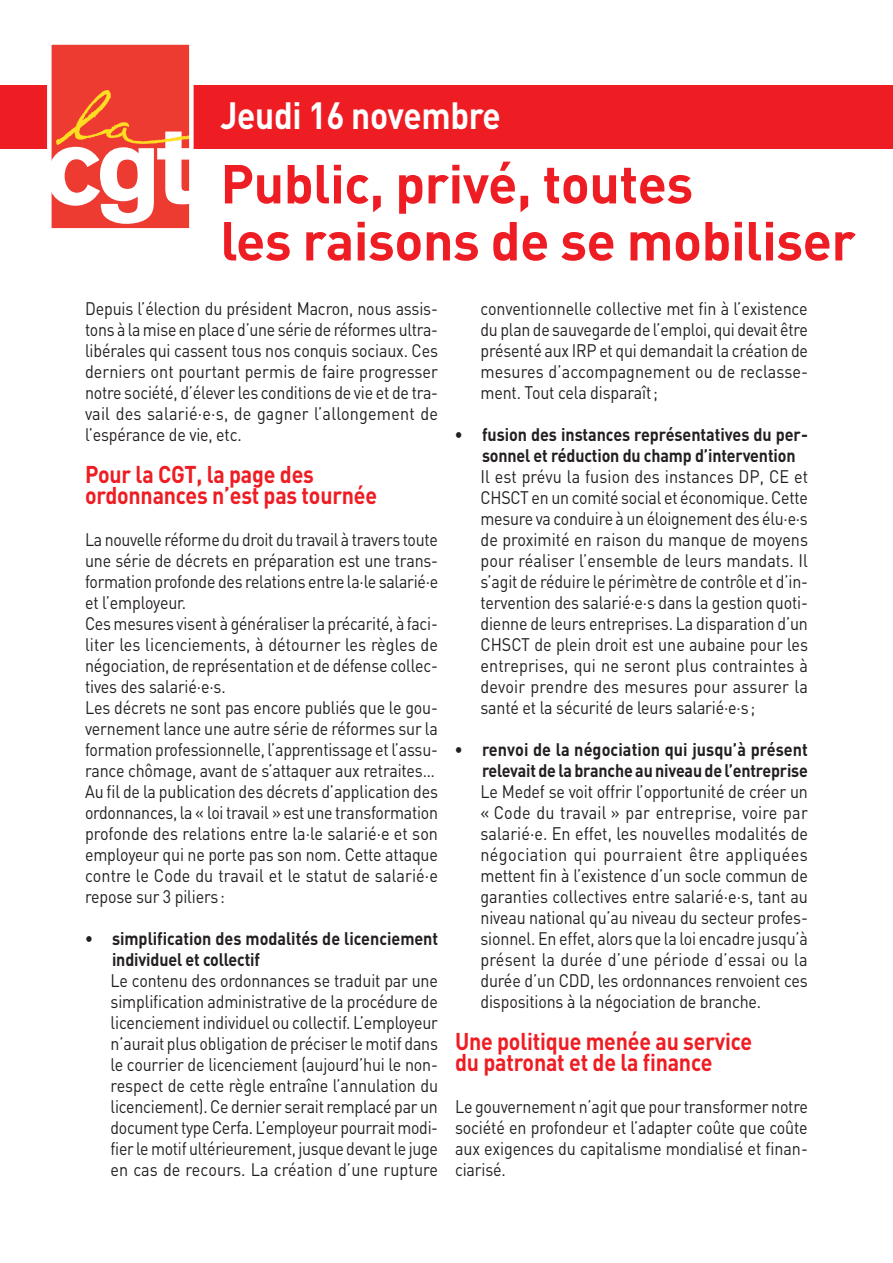
<style>
.page{position:relative;width:893px;height:1263px;background:#fff}
.page>*{position:absolute;margin:0;border:0;box-sizing:border-box;transform-origin:0 0}
.t1{font:700 54px/57px "DIN";letter-spacing:-.01em;color:#ee1d23}
.t2{font:700 37.5px "DIN";letter-spacing:-.01em;color:#fff;scale:.89 1}
.t3{font:700 24px/21px "DIN";letter-spacing:-.01em;color:#ee1d23;scale:.89 1}
.t4{font:18px/21px "DIN";letter-spacing:-.01em;color:#231f20;text-align:justify;scale:.89 1}
.t5{font:18px/21px "DIN";letter-spacing:-.01em;color:#231f20;text-align:justify;scale:.9 1}
.t6{font:700 18px/21px "DIN";letter-spacing:-.005em;color:#231f20;scale:.89 1}
</style>
<div class="page">
<div style="left:0;top:85px;width:893px;height:64px;background:#ee1d23"></div>
<div style="left:49px;top:43px;width:142px;height:187px;background:#ee3b32"></div>
<svg style="left:52px;top:90px;width:137px;height:134px"></svg>
<div style="left:47px;top:40px;width:147px;height:193px;border:4px solid #fff"></div>
<h2 class="t2" style="left:220px;top:91px;width:317px">Jeudi 16 novembre</h2>
<h1 class="t1" style="left:220px;top:153px;width:637px">Public, privé, toutes<br>les raisons de se mobiliser</h1>
<p class="t4" style="left:85px;top:298px;width:398px">Depuis l’élection du président Macron, nous assis&shy;tons à la mise en place d’une série de réformes ultra&shy;libérales qui cassent tous nos conquis sociaux. Ces derniers ont pourtant permis de faire progresser notre société, d’élever les conditions de vie et de tra&shy;vail des salarié·e·s, de gagner l’allongement de l’espérance de vie, etc.</p>
<h3 class="t3" style="left:85px;top:463px;width:330px">Pour la CGT, la page des ordonnances n’est pas tournée</h3>
<p class="t4" style="left:85px;top:529px;width:398px;text-align:left">La nouvelle réforme du droit du travail à travers toute une série de décrets en préparation est une trans&shy;formation profonde des relations entre la·le salarié·e et l’employeur.<br>Ces mesures visent à généraliser la précarité, à faci&shy;liter les licenciements, à détourner les règles de négociation, de représentation et de défense collec&shy;tives des salarié·e·s.<br>Les décrets ne sont pas encore publiés que le gou&shy;vernement lance une autre série de réformes sur la formation professionnelle, l’apprentissage et l’assu&shy;rance chômage, avant de s’attaquer aux retraites… Au fil de la publication des décrets d’application des ordonnances, la « loi travail » est une transformation profonde des relations entre la·le salarié·e et son employeur qui ne porte pas son nom. Cette attaque contre le Code du travail et le statut de salarié·e repose sur 3 piliers:</p>
<p class="t6" style="left:112px;top:927px;width:368px;text-indent:-27px">• simplification des modalités de licenciement individuel et collectif</p>
<p class="t4" style="left:111px;top:970px;width:370px">Le contenu des ordonnances se traduit par une simplification administrative de la procédure de licenciement individuel ou collectif. L’employeur n’aurait plus obligation de préciser le motif dans le courrier de licenciement (aujourd’hui le non&shy;respect de cette règle entraîne l’annulation du licenciement). Ce dernier serait remplacé par un document type Cerfa. L’employeur pourrait modi&shy;fier le motif ultérieurement, jusque devant le juge en cas de recours. La création d’une rupture</p>
<p class="t5" style="left:480px;top:298px;width:365px">conventionnelle collective met fin à l’existence du plan de sauvegarde de l’emploi, qui devait être présenté aux IRP et qui demandait la création de mesures d’accompagnement ou de reclasse&shy;ment. Tout cela disparaît;</p>
<p class="t6" style="left:482px;top:423px;width:368px;text-indent:-27px">• fusion des instances représentatives du per&shy;sonnel et réduction du champ d’intervention</p>
<p class="t5" style="left:480px;top:466px;width:366px">Il est prévu la fusion des instances DP, CE et CHSCT en un comité social et économique. Cette mesure va conduire à un éloignement des élu·e·s de proximité en raison du manque de moyens pour réaliser l’ensemble de leurs mandats. Il s’agit de réduire le périmètre de contrôle et d’in&shy;tervention des salarié·e·s dans la gestion quoti&shy;dienne de leurs entreprises. La disparation d’un CHSCT de plein droit est une aubaine pour les entreprises, qui ne seront plus contraintes à devoir prendre des mesures pour assurer la santé et la sécurité de leurs salarié·e·s;</p>
<p class="t6" style="left:455px;top:738px;width:398px;text-align:right">• renvoi de la négociation qui jusqu’à présent relevait de la branche au niveau de l’entreprise</p>
<p class="t4" style="left:480px;top:781px;width:370px">Le Medef se voit offrir l’opportunité de créer un « Code du travail » par entreprise, voire par salarié·e. En effet, les nouvelles modalités de négociation qui pourraient être appliquées mettent fin à l’existence d’un socle commun de garanties collectives entre salarié·e·s, tant au niveau national qu’au niveau du secteur profes&shy;sionnel. En effet, alors que la loi encadre jusqu’à présent la durée d’une période d’essai ou la durée d’un CDD, les ordonnances renvoient ces dispositions à la négociation de branche.</p>
<h3 class="t3" style="left:455px;top:1030px;width:336px">Une politique menée au service du patronat et de la finance</h3>
<p class="t4" style="left:455px;top:1096px;width:398px">Le gouvernement n’agit que pour transformer notre société en profondeur et l’adapter coûte que coûte aux exigences du capitalisme mondialisé et finan&shy;ciarisé.</p>
</div>
